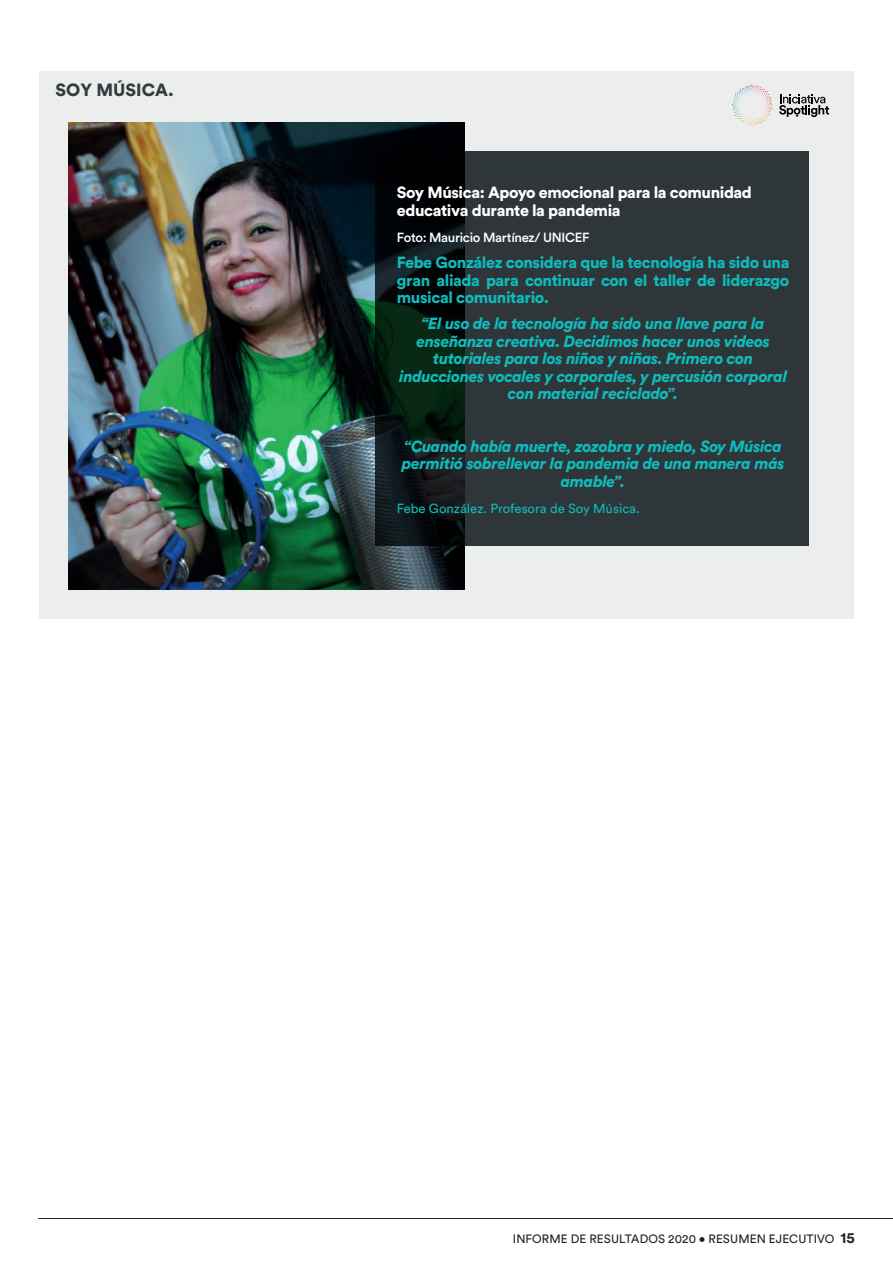
<style>
.page{position:relative;width:893px;height:1263px;background:#fff}
.page>*{position:absolute;margin:0;border:0;box-sizing:border-box;transform-origin:0 0}
.t1{font:900 17.55px "Circular Std";color:#333b3e}
.t2{font:italic 900 16.05px/17.5px "Circular Std";letter-spacing:-.025em;color:#0fbbbc;text-align:center}
.t3{font:900 16.05px/17.5px "Circular Std";letter-spacing:-.025em;color:#0fbbbc;text-align:justify}
.t4{font:900 16.05px/17.5px "Circular Std";letter-spacing:-.025em;color:#fff}
.t5{font:13.2px "Circular Std";color:#0fbbbc}
.t6{font:500 13.2px "Circular Std";letter-spacing:-.025em;color:#fff}
.t7{font:12px "Circular Std";letter-spacing:.005em;color:#231f20}
.s1{font-weight:700;font-size:15px}
</style>
<div class="page">
<hr style="left:38px;top:1218px;width:855px;height:1px;background:#231f20">
<div style="left:39px;top:71px;width:815px;height:547px;background:#eceded"></div>
<img style="left:69px;top:123px;width:396px;height:467px">
<svg style="left:779px;top:94px;width:50px;height:23px"></svg>
<svg style="left:732px;top:85px;width:40px;height:40px"></svg>
<svg style="left:375px;top:151px;width:433px;height:395px;background:#262e30"></svg>
<p class="t1" style="left:56px;top:79px;width:120px">SOY MÚSICA.</p>
<p class="t4" style="left:397px;top:183px;width:357px">Soy Música: Apoyo emocional para la comunidad educativa durante la pandemia</p>
<p class="t6" style="left:397px;top:229px;width:194px">Foto: Mauricio Martínez/ UNICEF</p>
<p class="t3" style="left:397px;top:253px;width:394px">Febe González considera que la tecnología ha sido una gran aliada para continuar con el taller de liderazgo musical comunitario.</p>
<p class="t2" style="left:399px;top:315px;width:389px">“El uso de la tecnología ha sido una llave para la enseñanza creativa. Decidimos hacer unos videos tutoriales para los niños y niñas. Primero con inducciones vocales y corporales, y percusión corporal con material reciclado”.</p>
<p class="t2" style="left:402px;top:437px;width:384px">“Cuando había muerte, zozobra y miedo, Soy Música permitió sobrellevar la pandemia de una manera más amable”.</p>
<p class="t5" style="left:397px;top:501px;width:244px">Febe González. Profesora de Soy Música.</p>
<p class="t7" style="left:513px;top:1232px;width:343px">INFORME DE RESULTADOS 2020 • RESUMEN EJECUTIVO <span class="s1">15</span></p>
</div>
